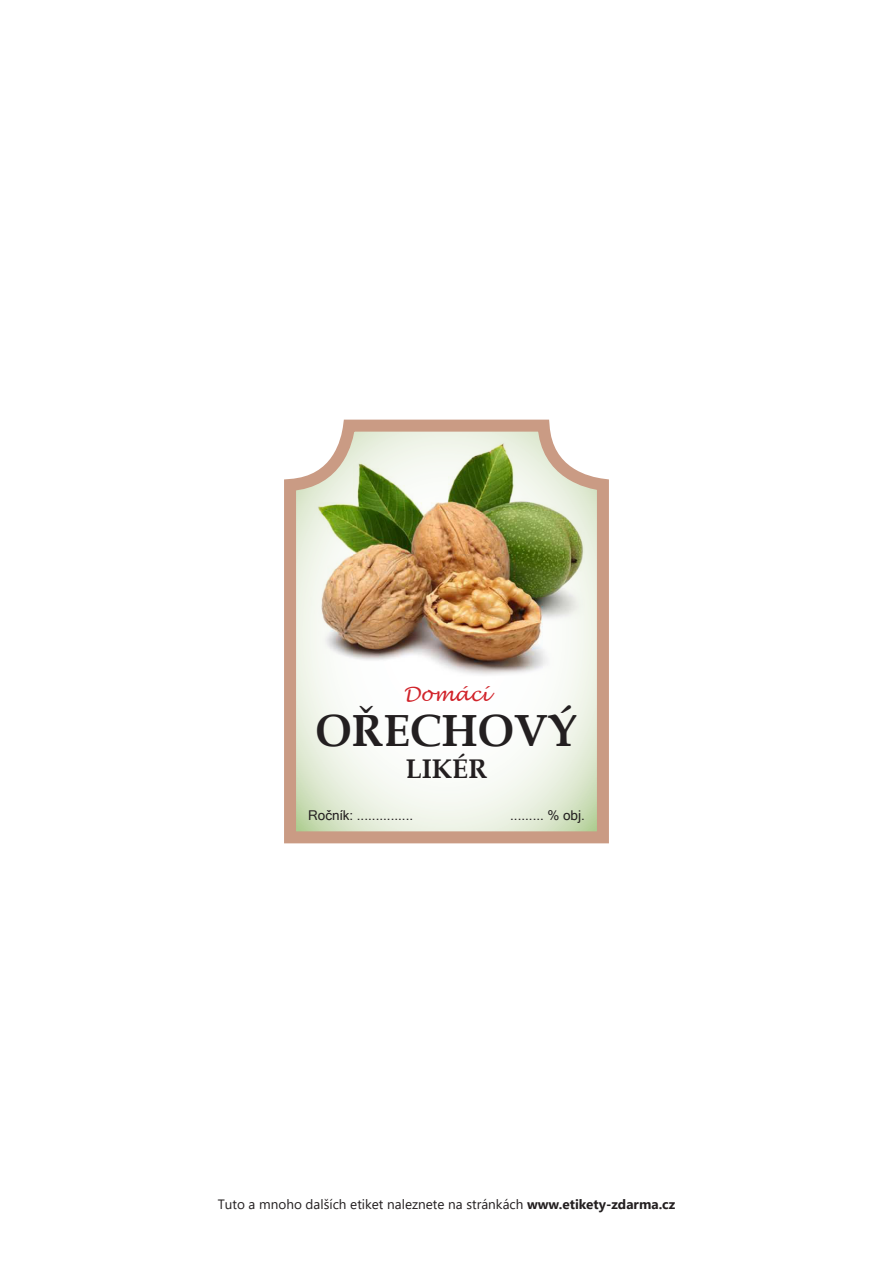
<style>
.page{position:relative;width:893px;height:1263px;background:#fff}
.page>*{position:absolute;margin:0;border:0;box-sizing:border-box;transform-origin:0 0}
.t1{font:700 45px "Book Antiqua";color:#231f20}
.t2{font:700 27px "Book Antiqua";color:#231f20}
.t3{font:italic 19.5px "Lucida Handwriting";color:#d1232a}
.t4{font:13.5px "Segoe UI";color:#231f20}
.t5{font:13.5px "Microsoft Sans Serif";color:#231f20}
.s1{font-weight:700}
</style>
<div class="page">
<svg style="left:284px;top:474px;width:325px;height:370px"></svg>
<img style="left:311px;top:419px;width:274px;height:272px">
<p class="t3" style="left:403px;top:683px;width:88px">Domácí</p>
<p class="t1" style="left:316px;top:700px;width:263px">OŘECHOVÝ</p>
<p class="t2" style="left:406px;top:751px;width:83px">LIKÉR</p>
<p class="t5" style="left:308px;top:807px;width:106px">Ročník: ...............</p>
<p class="t5" style="left:510px;top:807px;width:76px">......... % obj.</p>
<p class="t4" style="left:218px;top:1191px;width:459px">Tuto a mnoho dalších etiket naleznete na stránkách <span class="s1">www.etikety-zdarma.cz</span></p>
</div>
